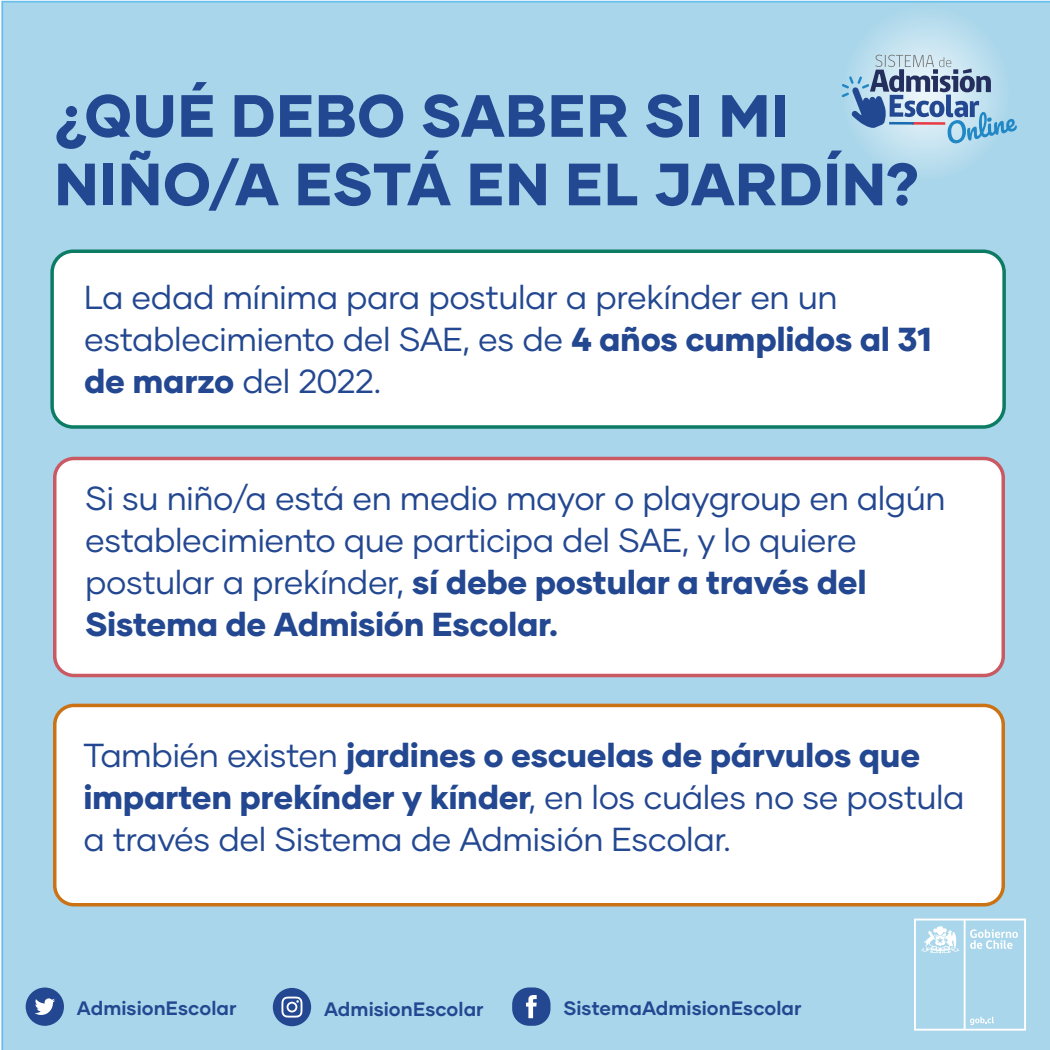
<style>
.page{position:relative;width:1050px;height:1050px;background:#fff}
.page>*{position:absolute;margin:0;border:0;box-sizing:border-box;transform-origin:0 0}
.t1{font:800 59.5px/68.4px "Gilmer";letter-spacing:.015em;color:#224892}
.t2{font:33.25px/42px "Gilmer";letter-spacing:-.015em;color:#234891}
.t3{font:700 19.43px "Gilmer";color:#234891}
.s1{font-weight:800}
</style>
<div class="page">
<div style="left:1px;top:1px;width:1049px;height:1049px;background:#a9d6ea"></div>
<div style="left:512px;top:987px;width:38px;height:39px;background:#234891;border-radius:17px"></div>
<svg style="left:526px;top:995px;width:11px;height:23px"></svg>
<div style="left:273px;top:988px;width:38px;height:38px;background:#234891;border-radius:50%"></div>
<svg style="left:281px;top:997px;width:21px;height:21px"></svg>
<div style="left:26px;top:988px;width:38px;height:38px;background:#234891;border-radius:50%"></div>
<svg style="left:35px;top:998px;width:20px;height:17px"></svg>
<svg style="left:914px;top:919px;width:112px;height:112px;background:#b5dbec"></svg>
<svg style="left:814px;top:0;width:223px;height:209px;background:#add7eb"></svg>
<svg style="left:842px;top:55px;width:175px;height:88px;background:#98b8d2"></svg>
<div style="left:52px;top:251px;width:952px;height:176px;background:#fff;border-radius:21px"></div>
<div style="left:50px;top:249px;width:956px;height:180px;border:4px solid #0d7c64;border-radius:21px"></div>
<svg style="left:53px;top:457px;width:952px;height:220px"></svg>
<svg style="left:53px;top:704px;width:952px;height:203px"></svg>
<h1 class="t1" style="left:55px;top:81px;width:867px">¿QUÉ DEBO SABER SI MI<br>NIÑO/A ESTÁ EN EL JARDÍN?</h1>
<p class="t2" style="left:84px;top:276px;width:849px">La edad mínima para postular a prekínder en un establecimiento del SAE, es de <span class="s1">4 años cumplidos al 31 de marzo</span> del 2022.</p>
<p class="t2" style="left:85px;top:477px;width:862px">Si su niño/a está en medio mayor o playgroup en algún establecimiento que participa del SAE, y lo quiere postular a prekínder, <span class="s1">sí debe postular a través del Sistema de Admisión Escolar.</span></p>
<p class="t2" style="left:83px;top:734px;width:883px">También existen <span class="s1">jardines o escuelas de párvulos que imparten prekínder y kínder</span>, en los cuáles no se postula a través del Sistema de Admisión Escolar.</p>
<p class="t3" style="left:77px;top:996px;width:161px">AdmisionEscolar</p>
<p class="t3" style="left:324px;top:997px;width:161px">AdmisionEscolar</p>
<p class="t3" style="left:563px;top:996px;width:240px">SistemaAdmisionEscolar</p>
</div>
